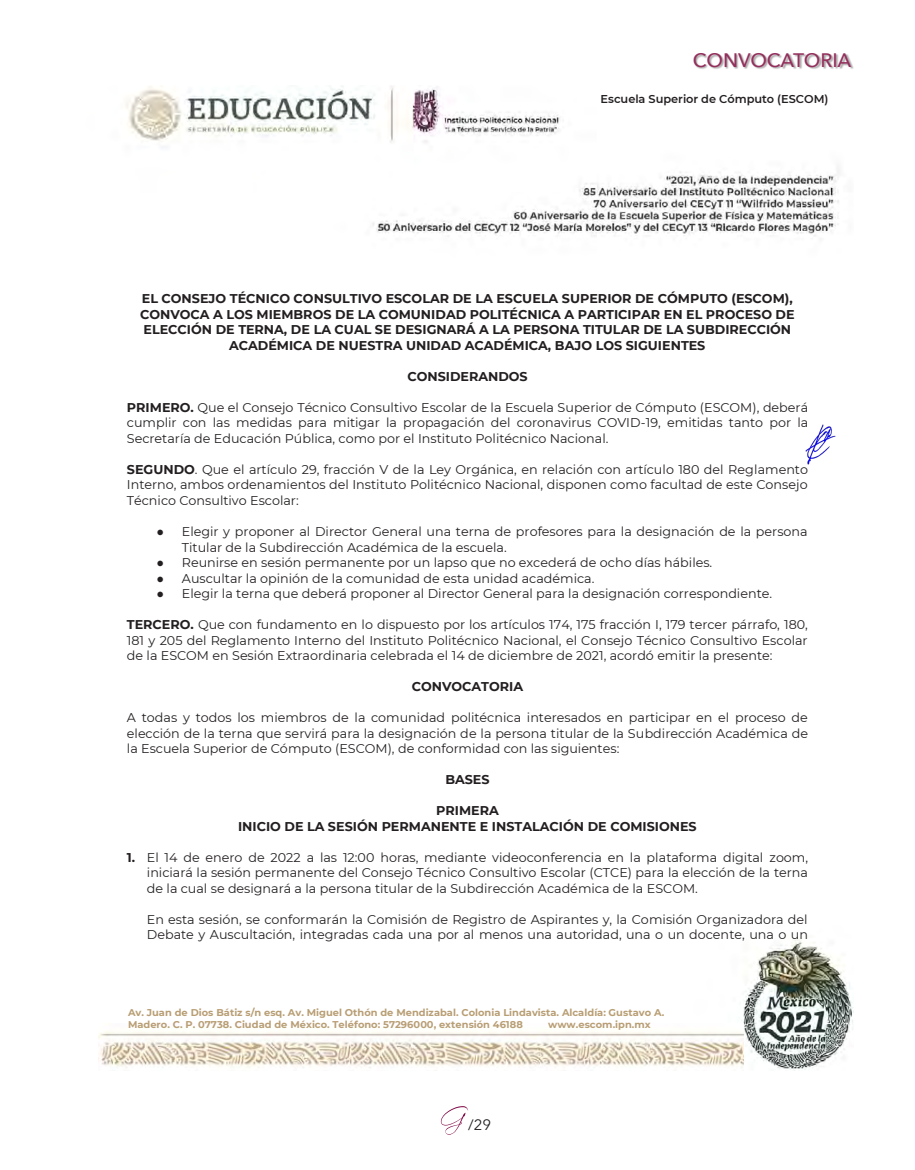
<style>
.page{position:relative;width:915px;height:1170px;background:#fff}
.page>*{position:absolute;margin:0;border:0;box-sizing:border-box;transform-origin:0 0}
.t1{font:500 19.5px "Avenir Next";color:#932f5c}
.t2{font:15px "Avenir Next";color:#231f20}
.t3{font:12.75px/15.5px "Montserrat";color:#231f20;text-align:justify}
.t4{font:700 12.75px/15.5px "Montserrat";color:#231f20;text-align:center}
.t5{font:600 11.4px "Montserrat";color:#231f20}
.t6{font:700 9.9px/12px "Montserrat";color:#b89e74}
.s1{font-weight:700}
.s2{font-family:"Times New Roman"}
</style>
<div class="page">
<svg style="left:440px;top:1106px;width:28px;height:28px"></svg>
<div style="left:693px;top:54px;width:160px;height:16px;background:#231f20;opacity:.4"></div>
<img style="left:98px;top:86px;width:755px;height:983px">
<img style="left:99px;top:1010px;width:644px;height:13px">
<img style="left:99px;top:1023px;width:644px;height:46px">
<img style="left:118px;top:1005px;width:584px;height:28px">
<img style="left:804px;top:424px;width:32px;height:40px">
<h1 class="t1" style="left:692px;top:44px;width:160px">CONVOCATORIA</h1>
<p class="t5" style="left:600px;top:91px;width:229px">Escuela Superior de Cómputo (ESCOM)</p>
<p class="t4" style="left:140px;top:290px;width:656px">EL CONSEJO TÉCNICO CONSULTIVO ESCOLAR DE LA ESCUELA SUPERIOR DE CÓMPUTO (ESCOM), CONVOCA A LOS MIEMBROS DE LA COMUNIDAD POLITÉCNICA A PARTICIPAR EN EL PROCESO DE ELECCIÓN DE TERNA, DE LA CUAL SE DESIGNARÁ A LA PERSONA TITULAR DE LA SUBDIRECCIÓN ACADÉMICA DE NUESTRA UNIDAD ACADÉMICA, BAJO LOS SIGUIENTES</p>
<p class="t4" style="left:407px;top:368px;width:122px">CONSIDERANDOS</p>
<p class="t3" style="left:127px;top:399px;width:682px"><span class="s1">PRIMERO.</span> Que el Consejo Técnico Consultivo Escolar de la Escuela Superior de Cómputo (ESCOM), deberá cumplir con las medidas para mitigar la propagación del coronavirus COVID-19, emitidas tanto por la Secretaría de Educación Pública, como por el Instituto Politécnico Nacional.</p>
<p class="t3" style="left:127px;top:461px;width:682px"><span class="s1">SEGUNDO</span>. Que el artículo 29, fracción V de la Ley Orgánica, en relación con artículo 180 del Reglamento Interno, ambos ordenamientos del Instituto Politécnico Nacional, disponen como facultad de este Consejo Técnico Consultivo Escolar:</p>
<p class="t3" style="left:182px;top:523px;width:627px;text-indent:-25px"><span class="s2">●</span> Elegir y proponer al Director General una terna de profesores para la designación de la persona<br>Titular de la Subdirección Académica de la escuela.</p>
<p class="t3" style="left:156px;top:554px;width:557px"><span class="s2">●</span> Reunirse en sesión permanente por un lapso que no excederá de ocho días hábiles.</p>
<p class="t3" style="left:156px;top:570px;width:439px"><span class="s2">●</span> Auscultar la opinión de la comunidad de esta unidad académica.</p>
<p class="t3" style="left:156px;top:585px;width:617px"><span class="s2">●</span> Elegir la terna que deberá proponer al Director General para la designación correspondiente.</p>
<p class="t3" style="left:127px;top:616px;width:682px"><span class="s1">TERCERO.</span> Que con fundamento en lo dispuesto por los artículos 174, 175 fracción I, 179 tercer párrafo, 180, 181 y 205 del Reglamento Interno del Instituto Politécnico Nacional, el Consejo Técnico Consultivo Escolar de la ESCOM en Sesión Extraordinaria celebrada el 14 de diciembre de 2021, acordó emitir la presente:</p>
<p class="t4" style="left:411px;top:678px;width:113px">CONVOCATORIA</p>
<p class="t3" style="left:127px;top:709px;width:682px">A todas y todos los miembros de la comunidad politécnica interesados en participar en el proceso de elección de la terna que servirá para la designación de la persona titular de la Subdirección Académica de la Escuela Superior de Cómputo (ESCOM), de conformidad con las siguientes:</p>
<p class="t4" style="left:445px;top:771px;width:46px">BASES</p>
<p class="t4" style="left:238px;top:802px;width:460px">PRIMERA<br>INICIO DE LA SESIÓN PERMANENTE E INSTALACIÓN DE COMISIONES</p>
<p class="t3" style="left:147px;top:848px;width:662px;text-indent:-20px"><span class="s1">1.</span> El 14 de enero de 2022 a las 12:00 horas, mediante videoconferencia en la plataforma digital zoom, iniciará la sesión permanente del Consejo Técnico Consultivo Escolar (CTCE) para la elección de la terna de la cual se designará a la persona titular de la Subdirección Académica de la ESCOM.</p>
<p class="t3" style="left:147px;top:910px;width:662px">En esta sesión, se conformarán la Comisión de Registro de Aspirantes y, la Comisión Organizadora del<br>Debate y Auscultación, integradas cada una por al menos una autoridad, una o un docente, una o un</p>
<p class="t6" style="left:128px;top:1005px;width:537px">Av. Juan de Dios Bátiz s/n esq. Av. Miguel Othón de Mendizabal. Colonia Lindavista. Alcaldía: Gustavo A.<br>Madero. C. P. 07738. Ciudad de México. Teléfono: 57296000, extensión 46188</p>
<p class="t6" style="left:548px;top:1017px;width:104px">www.escom.ipn.mx</p>
<p class="t2" style="left:468px;top:1111px;width:24px">/29</p>
</div>
